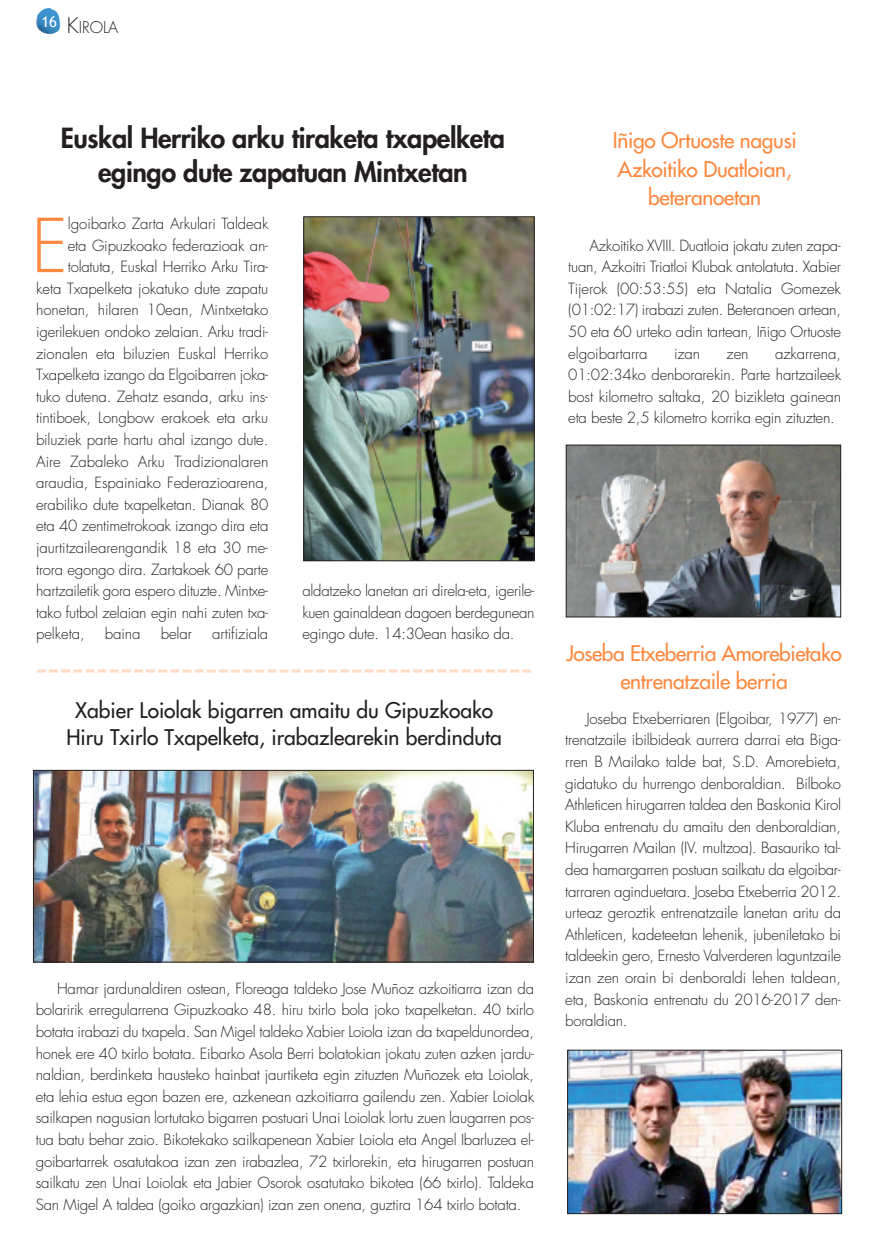
<style>
.page{position:relative;width:877px;height:1247px;background:#fff}
.page>*{position:absolute;margin:0;border:0;box-sizing:border-box;transform-origin:0 0}
.t1{font:300 72.3px "Futura";color:#fd8940}
.t2{font:800 27px/34.5px "Futura";letter-spacing:-.015em;color:#231f20;text-align:center}
.t3{font:21px/28.5px "Futura";letter-spacing:-.015em;color:#fd8940;text-align:center}
.t4{font:21px/27px "Futura";color:#231f20;text-align:center}
.t5{font:300 15.75px "Futura";color:#231f20}
.t6{font:300 15px/21.6px "Futura";letter-spacing:-.015em;color:#231f20;text-align:justify}
.s1{font-size:21px}
</style>
<div class="page">
<img style="left:36px;top:8px;width:24px;height:26px">
<img style="left:35px;top:772px;width:497px;height:188px">
<div style="left:33px;top:770px;width:501px;height:192px;border:1px solid #231f20"></div>
<img style="left:568px;top:447px;width:271px;height:168px">
<div style="left:566px;top:445px;width:275px;height:172px;border:1px solid #231f20"></div>
<img style="left:569px;top:1052px;width:271px;height:160px">
<div style="left:567px;top:1050px;width:275px;height:164px;border:1px solid #231f20"></div>
<svg style="left:37px;top:669px;width:494px;height:3px"></svg>
<img style="left:305px;top:218px;width:228px;height:341px">
<div style="left:303px;top:216px;width:232px;height:345px;border:1px solid #231f20"></div>
<p class="t5" style="left:41px;top:20px;width:78px"><sup>16</sup> <span class="s1">K</span>IROLA</p>
<h2 class="t2" style="left:61px;top:123px;width:446px">Euskal Herriko arku tiraketa txapelketa egingo dute zapatuan Mintxetan</h2>
<h1 class="t1" style="left:31px;top:212px;width:38px">E</h1>
<p class="t6" style="left:68px;top:214px;width:202px">lgoibarko Zarta Arkulari Taldeak</p>
<p class="t6" style="left:68px;top:235px;width:202px">eta Gipuzkoako federazioak an-</p>
<p class="t6" style="left:68px;top:257px;width:202px">tolatuta, Euskal Herriko Arku Tira-</p>
<p class="t6" style="left:36px;top:279px;width:234px">keta Txapelketa jokatuko dute zapatu</p>
<p class="t6" style="left:36px;top:300px;width:234px">honetan, hilaren 10ean, Mintxetako</p>
<p class="t6" style="left:36px;top:322px;width:234px">igerilekuen ondoko zelaian. Arku tradi-</p>
<p class="t6" style="left:36px;top:343px;width:234px">zionalen eta biluzien Euskal Herriko</p>
<p class="t6" style="left:36px;top:365px;width:234px">Txapelketa izango da Elgoibarren joka-</p>
<p class="t6" style="left:36px;top:387px;width:234px">tuko dutena. Zehatz esanda, arku ins-</p>
<p class="t6" style="left:36px;top:408px;width:234px">tintiboek, Longbow erakoek eta arku</p>
<p class="t6" style="left:36px;top:430px;width:234px">biluziek parte hartu ahal izango dute.</p>
<p class="t6" style="left:36px;top:451px;width:234px">Aire Zabaleko Arku Tradizionalaren</p>
<p class="t6" style="left:36px;top:473px;width:234px">araudia, Espainiako Federazioarena,</p>
<p class="t6" style="left:36px;top:495px;width:234px">erabiliko dute txapelketan. Dianak 80</p>
<p class="t6" style="left:36px;top:516px;width:234px">eta 40 zentimetrokoak izango dira eta</p>
<p class="t6" style="left:36px;top:538px;width:234px">jaurtitzailearengandik 18 eta 30 me-</p>
<p class="t6" style="left:36px;top:559px;width:234px">trora egongo dira. Zartakoek 60 parte</p>
<p class="t6" style="left:36px;top:581px;width:234px">hartzailetik gora espero dituzte. Mintxe-</p>
<p class="t6" style="left:36px;top:603px;width:234px">tako futbol zelaian egin nahi zuten txa-</p>
<p class="t6" style="left:36px;top:624px;width:50px">pelketa,</p>
<p class="t6" style="left:105px;top:624px;width:37px">baina</p>
<p class="t6" style="left:161px;top:624px;width:33px">belar</p>
<p class="t6" style="left:212px;top:624px;width:58px">artifiziala</p>
<p class="t6" style="left:302px;top:581px;width:234px">aldatzeko lanetan ari direla-eta, igerile&shy;kuen gainaldean dagoen berdegunean egingo dute. 14:30ean hasiko da.</p>
<h3 class="t4" style="left:66px;top:698px;width:437px">Xabier Loiolak bigarren amaitu du Gipuzkoako<br>Hiru Txirlo Txapelketa, irabazlearekin berdinduta</h3>
<p class="t6" style="left:36px;top:979px;width:500px;text-indent:21px">Hamar jardunaldiren ostean, Floreaga taldeko Jose Muñoz azkoitiarra izan da bolaririk erregularrena Gipuzkoako 48. hiru txirlo bola joko txapelketan. 40 txirlo botata irabazi du txapela. San Migel taldeko Xabier Loiola izan da txapeldunordea, honek ere 40 txirlo botata. Eibarko Asola Berri bolatokian jokatu zuten azken jardu&shy;naldian, berdinketa hausteko hainbat jaurtiketa egin zituzten Muñozek eta Loiolak, eta lehia estua egon bazen ere, azkenean azkoitiarra gailendu zen. Xabier Loiolak sailkapen nagusian lortutako bigarren postuari Unai Loiolak lortu zuen laugarren pos&shy;tua batu behar zaio. Bikotekako sailkapenean Xabier Loiola eta Angel Ibarluzea el&shy;goibartarrek osatutakoa izan zen irabazlea, 72 txirlorekin, eta hirugarren postuan sailkatu zen Unai Loiolak eta Jabier Osorok osatutako bikotea (66 txirlo). Taldeka San Migel A taldea (goiko argazkian) izan zen onena, guztira 164 txirlo botata.</p>
<h3 class="t3" style="left:613px;top:128px;width:185px">Iñigo Ortuoste nagusi<br>Azkoitiko Duatloian, beteranoetan</h3>
<p class="t6" style="left:568px;top:235px;width:274px;text-indent:21px">Azkoitiko XVIII. Duatloia jokatu zuten zapa&shy;tuan, Azkoitri Triatloi Klubak antolatuta. Xabier Tijerok (00:53:55) eta Natalia Gomezek (01:02:17) irabazi zuten. Beteranoen artean, 50 eta 60 urteko adin tartean, Iñigo Ortuoste elgoibartarra</p>
<p class="t6" style="left:568px;top:343px;width:274px;text-indent:207px">azkarrena, 01:02:34ko denborarekin. Parte hartzaileek bost kilometro saltaka, 20 bizikleta gainean eta beste 2,5 kilometro korrika egin zituzten.</p>
<p class="t6" style="left:674px;top:343px;width:28px">izan</p>
<p class="t6" style="left:727px;top:343px;width:24px">zen</p>
<h3 class="t3" style="left:566px;top:640px;width:277px">Joseba Etxeberria Amorebietako entrenatzaile berria</h3>
<p class="t6" style="left:565px;top:709px;width:277px;text-indent:21px">Joseba Etxeberriaren (Elgoibar, 1977) en&shy;trenatzaile ibilbideak aurrera darrai eta Biga&shy;rren B Mailako talde bat, S.D. Amorebieta, gidatuko du hurrengo denboraldian. Bilboko Athleticen hirugarren taldea den Baskonia Kirol Kluba entrenatu du amaitu den denboraldian, Hirugarren Mailan (IV. multzoa). Basauriko tal&shy;dea hamargarren postuan sailkatu da elgoibar&shy;tarraren aginduetara. Joseba Etxeberria 2012. urteaz geroztik entrenatzaile lanetan aritu da Athleticen, kadeteetan lehenik, jubeniletako bi taldeekin gero, Ernesto Valverderen laguntzaile izan zen orain bi denboraldi lehen taldean, eta, Baskonia entrenatu du 2016-2017 den&shy;boraldian.</p>
</div>
